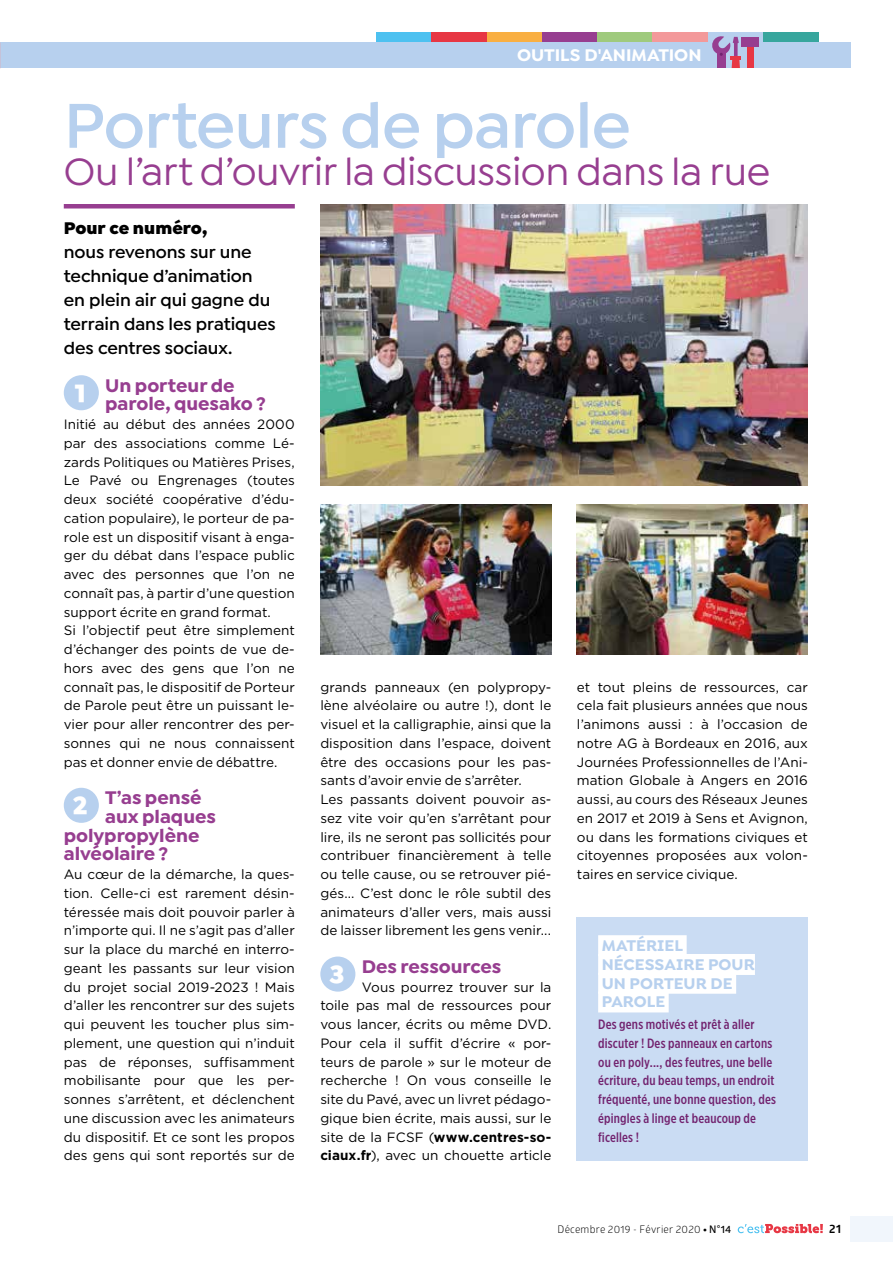
<style>
.page{position:relative;width:893px;height:1263px;background:#fff}
.page>*{position:absolute;margin:0;border:0;box-sizing:border-box;transform-origin:0 0}
.t1{font:600 67.5px "Isidora Sans";letter-spacing:-.015em;color:#b7d0ee}
.t2{font:500 40.5px "Isidora Sans";letter-spacing:-.01em;color:#973e90}
.t3{font:700 19.5px/18.8px "Isidora Sans";color:#973e90}
.t4{font:600 18px/24px "Isidora Sans";letter-spacing:-.005em;color:#000}
.t5{font:700 18px "Isidora Sans";color:#fff}
.t6{font:900 18px "Isidora Sans";color:#000}
.t7{font:700 16.5px/18.8px "Isidora Sans Alt";letter-spacing:.005em;color:#b7d0ee}
.t8{font:13.5px/18.8px "Gotham";color:#000;text-align:justify}
.t9{font:500 13.5px/18.8px "Gotham X Narrow";letter-spacing:.015em;color:#72236f}
.t10{font:700 12px "Glober";color:#000}
.t11{font:10.5px "Glober";letter-spacing:.025em;color:#000}
.s1{font-weight:900;font-size:25.8px;color:#fff}
.s2{font-weight:700}
.s3{font-weight:800}
.s4{font-weight:600}
</style>
<div class="page">
<div style="left:376px;top:32px;width:56px;height:11px;background:#4dc1f0"></div>
<div style="left:432px;top:32px;width:55px;height:11px;background:#e73744"></div>
<div style="left:487px;top:32px;width:55px;height:11px;background:#f9af42"></div>
<div style="left:542px;top:32px;width:55px;height:11px;background:#973e90"></div>
<div style="left:597px;top:32px;width:56px;height:11px;background:#9fca7d"></div>
<div style="left:653px;top:32px;width:55px;height:11px;background:#f3999a"></div>
<div style="left:708px;top:32px;width:55px;height:11px;background:#b7d0ee"></div>
<div style="left:763px;top:32px;width:56px;height:11px;background:#37a69d"></div>
<div style="left:64px;top:375px;width:35px;height:35px;background:#b7d0ee;border-radius:50%"></div>
<div style="left:64px;top:788px;width:35px;height:35px;background:#b7d0ee;border-radius:50%"></div>
<div style="left:320px;top:956px;width:35px;height:36px;background:#b7d0ee;border-radius:50%"></div>
<hr style="left:64px;top:204px;width:231px;height:4px;background:#973e90">
<div style="left:0;top:43px;width:850px;height:25px;background:#b7d0ee"></div>
<svg style="left:712px;top:36px;width:28px;height:32px"></svg>
<hr style="left:731px;top:56px;width:10px;height:4px;background:#e73744">
<div style="left:747px;top:47px;width:6px;height:21px;background:#e73744"></div>
<div style="left:742px;top:38px;width:17px;height:9px;background:#973e90"></div>
<div style="left:850px;top:1216px;width:43px;height:26px;background:#f1f6fc"></div>
<svg style="left:738px;top:1224px;width:85px;height:9px"></svg>
<div style="left:577px;top:917px;width:231px;height:243px;background:#cadcf3"></div>
<div style="left:598px;top:935px;width:89px;height:21px;background:#fff"></div>
<div style="left:598px;top:954px;width:157px;height:21px;background:#fff"></div>
<div style="left:598px;top:973px;width:138px;height:21px;background:#fff"></div>
<div style="left:598px;top:991px;width:71px;height:21px;background:#fff"></div>
<img style="left:320px;top:204px;width:488px;height:281px">
<img style="left:320px;top:504px;width:231px;height:150px">
<img style="left:577px;top:504px;width:231px;height:150px">
<h3 class="t5" style="left:517px;top:44px;width:186px">OUTILS D'ANIMATION</h3>
<h1 class="t1" style="left:64px;top:86px;width:569px">Porteurs de parole</h1>
<h2 class="t2" style="left:64px;top:149px;width:708px">Ou l’art d’ouvrir la discussion dans la rue</h2>
<h3 class="t6" style="left:64px;top:216px;width:145px">Pour ce numéro,</h3>
<h3 class="t4" style="left:64px;top:240px;width:213px">nous revenons sur une technique d’animation en plein air qui gagne du terrain dans les pratiques des centres sociaux.</h3>
<h3 class="t3" style="left:105px;top:376px;width:162px;text-indent:-31px"><span class="s1">1</span> Un porteur de parole, quesako ?</h3>
<p class="t8" style="left:64px;top:415px;width:233px;text-align:left">Initié au début des années 2000 par des associations comme Lé&shy;zards Politiques ou Matières Prises, Le Pavé ou Engrenages (toutes deux société coopérative d’édu&shy;cation populaire), le porteur de pa&shy;role est un dispositif visant à enga&shy;ger du débat dans l’espace public avec des personnes que l’on ne connaît pas, à partir d’une question support écrite en grand format.<br>Si l’objectif peut être simplement d’échanger des points de vue de&shy;hors avec des gens que l’on ne connaît pas, le dispositif de Porteur de Parole peut être un puissant le&shy;vier pour aller rencontrer des per&shy;sonnes qui ne nous connaissent pas et donner envie de débattre.</p>
<h3 class="t3" style="left:73px;top:788px;width:130px"><span class="s1">2</span> T’as pensé</h3>
<h3 class="t3" style="left:105px;top:807px;width:112px">aux plaques</h3>
<h3 class="t3" style="left:64px;top:826px;width:137px">polypropylène</h3>
<h3 class="t3" style="left:64px;top:844px;width:106px">alvéolaire ?</h3>
<p class="t8" style="left:64px;top:865px;width:233px">Au cœur de la démarche, la ques&shy;tion. Celle-ci est rarement désin&shy;téressée mais doit pouvoir parler à n’importe qui. Il ne s’agit pas d’aller sur la place du marché en interro&shy;geant les passants sur leur vision du projet social 2019-2023 ! Mais d’aller les rencontrer sur des sujets qui peuvent les toucher plus sim&shy;plement, une question qui n’induit pas de réponses, suffisamment mobilisante pour que les per&shy;sonnes s’arrêtent, et déclenchent une discussion avec les animateurs du dispositif. Et ce sont les propos des gens qui sont reportés sur de</p>
<p class="t8" style="left:320px;top:677px;width:233px;text-align:left">grands panneaux (en polypropy&shy;lène alvéolaire ou autre !), dont le visuel et la calligraphie, ainsi que la disposition dans l’espace, doivent être des occasions pour les pas&shy;sants d’avoir envie de s’arrêter.<br>Les passants doivent pouvoir as&shy;sez vite voir qu’en s’arrêtant pour lire, ils ne seront pas sollicités pour contribuer financièrement à telle ou telle cause, ou se retrouver pié&shy;gés... C’est donc le rôle subtil des animateurs d’aller vers, mais aussi de laisser librement les gens venir...</p>
<h3 class="t3" style="left:329px;top:957px;width:174px"><span class="s1">3</span> Des ressources</h3>
<p class="t8" style="left:320px;top:977px;width:233px;text-indent:41px">Vous pourrez trouver sur la toile pas mal de ressources pour vous lancer, écrits ou même DVD.<br>Pour cela il suffit d’écrire « por&shy;teurs de parole » sur le moteur de recherche ! On vous conseille le site du Pavé, avec un livret pédago&shy;gique bien écrite, mais aussi, sur le site de la FCSF (<span class="s2">www.centres-so&shy;ciaux.fr</span>), avec un chouette article</p>
<p class="t8" style="left:577px;top:677px;width:233px">et tout pleins de ressources, car cela fait plusieurs années que nous l’animons aussi : à l’occasion de notre AG à Bordeaux en 2016, aux Journées Professionnelles de l’Ani&shy;mation Globale à Angers en 2016 aussi, au cours des Réseaux Jeunes en 2017 et 2019 à Sens et Avignon, ou dans les formations civiques et citoyennes proposées aux volon&shy;taires en service civique.</p>
<p class="t7" style="left:602px;top:936px;width:155px">MATÉRIEL<br>NÉCESSAIRE POUR<br>UN PORTEUR DE<br>PAROLE</p>
<p class="t9" style="left:598px;top:1015px;width:179px">Des gens motivés et prêt à aller discuter ! Des panneaux en cartons ou en poly..., des feutres, une belle écriture, du beau temps, un endroit fréquenté, une bonne question, des épingles à linge et beaucoup de ficelles !</p>
<p class="t11" style="left:557px;top:1222px;width:175px">Décembre 2019 - Février 2020 <span class="s3">•</span> <span class="s4">N°14</span></p>
<p class="t10" style="left:829px;top:1220px;width:13px">21</p>
</div>
